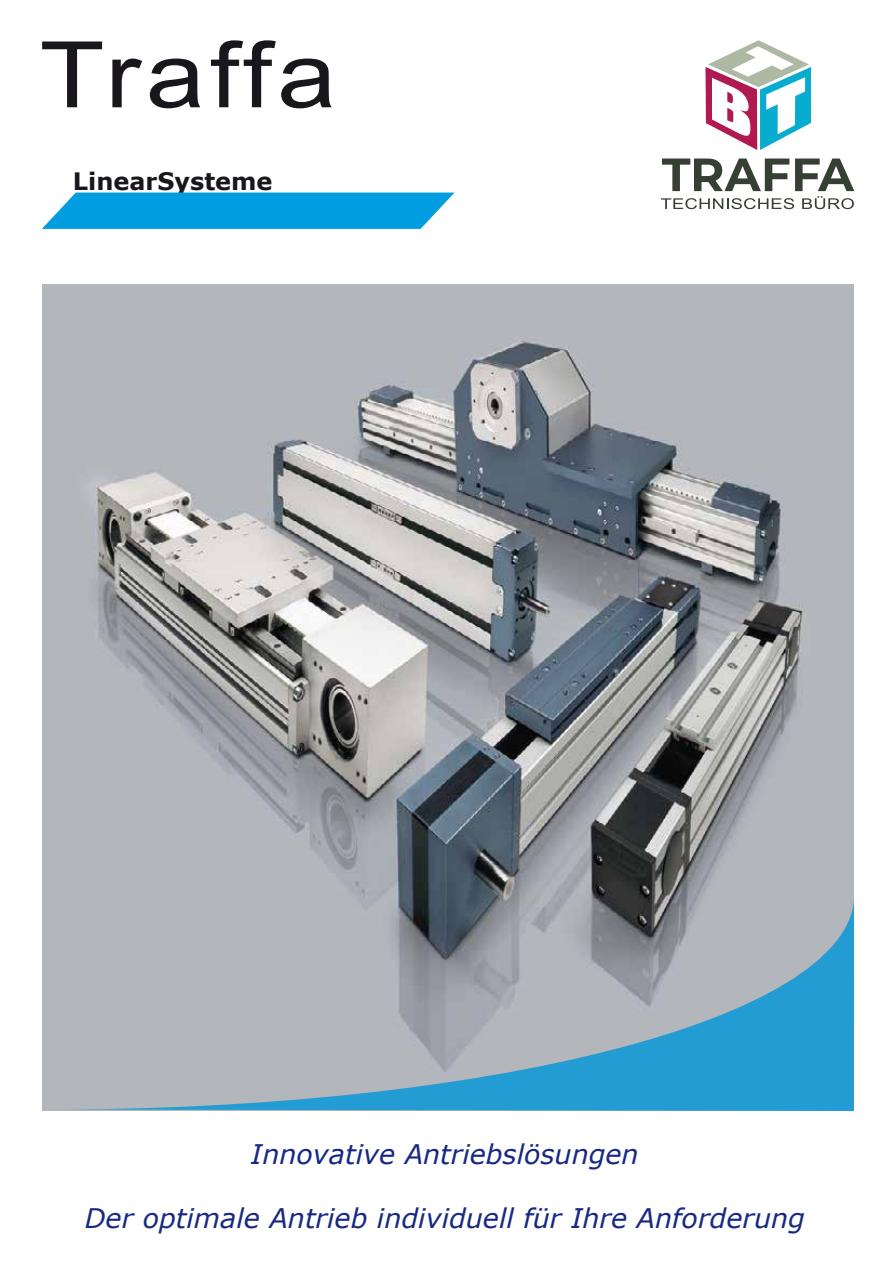
<style>
.page{position:relative;width:893px;height:1263px;background:#fff}
.page>*{position:absolute;margin:0;border:0;box-sizing:border-box;transform-origin:0 0}
.t1{font:91.95px "Arial";letter-spacing:.05em;color:#1a171c;scale:1.15 1}
.t2{font:italic 27px "Verdana";color:#172983}
.t3{font:700 24px "Verdana";color:#1a171c}
</style>
<div class="page">
<img style="left:42px;top:285px;width:812px;height:825px">
<svg style="left:43px;top:900px;width:811px;height:211px;background:#8ca9b9"></svg>
<svg style="left:42px;top:192px;width:413px;height:37px;background:#19a7e3"></svg>
<svg style="left:661px;top:159px;width:193px;height:50px"></svg>
<svg style="left:705px;top:40px;width:106px;height:110px"></svg>
<h1 class="t1" style="left:40px;top:12px;width:259px">Traffa</h1>
<p class="t3" style="left:73px;top:164px;width:201px">LinearSysteme</p>
<p class="t2" style="left:251px;top:1135px;width:389px">Innovative Antriebslösungen</p>
<p class="t2" style="left:85px;top:1200px;width:722px">Der optimale Antrieb individuell für Ihre Anforderung</p>
</div>
